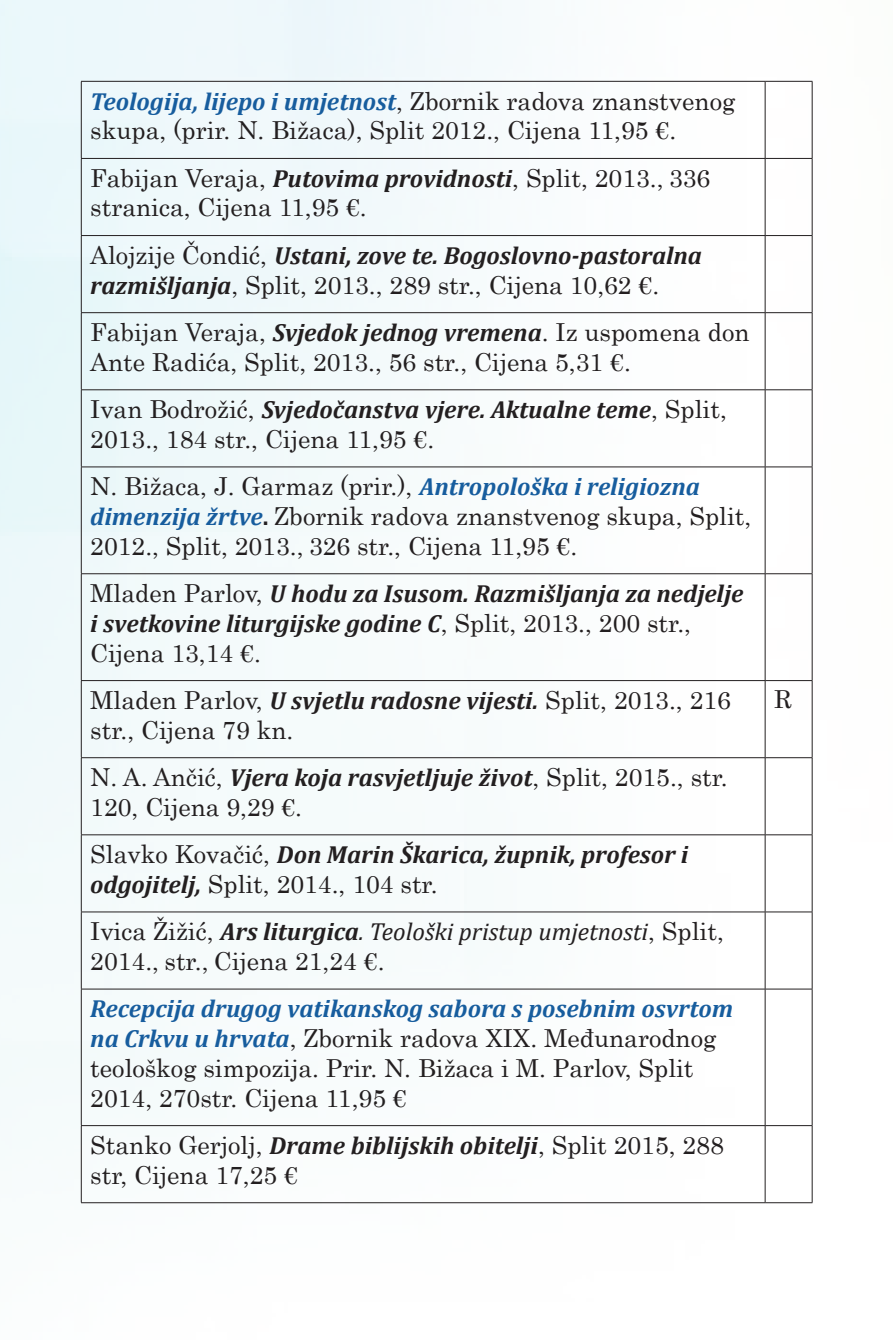
<style>
.page{position:relative;width:893px;height:1340px;background:#fff}
.page>*{position:absolute;margin:0;border:0;box-sizing:border-box;transform-origin:0 0}
.t1{font:24.75px/29.7px "Century";color:#231f20}
.t2{font:italic 700 24.75px/29.7px "Cambria";color:#231f20}
.t3{font:italic 700 24.75px "Cambria";color:#175d9e}
.t4{font:italic 24.75px "Cambria";color:#231f20}
.s1{font-family:"Century";font-weight:400;font-style:normal;color:#231f20}
.s2{font-family:"Cambria";font-weight:700;font-style:italic}
.s3{font-family:"Century";font-weight:400;font-style:normal}
.s4{font-family:"Cambria";font-weight:700;font-style:italic;color:#175d9e}
.s5{font-family:"Cambria";font-weight:700}
.s6{font-family:"Century";font-style:normal}
.s7{font-weight:700}
</style>
<div class="page">
<img style="left:0;top:0;width:813px;height:1204px">
<hr style="left:81px;top:81px;width:684px;height:1px;background:#231f20">
<hr style="left:81px;top:82px;width:1px;height:76px;background:#231f20">
<hr style="left:765px;top:81px;width:47px;height:1px;background:#231f20">
<hr style="left:765px;top:82px;width:1px;height:76px;background:#231f20">
<hr style="left:812px;top:82px;width:1px;height:76px;background:#231f20">
<hr style="left:81px;top:158px;width:684px;height:1px;background:#231f20">
<hr style="left:81px;top:159px;width:1px;height:76px;background:#231f20">
<hr style="left:765px;top:158px;width:47px;height:1px;background:#231f20">
<hr style="left:765px;top:159px;width:1px;height:76px;background:#231f20">
<hr style="left:812px;top:159px;width:1px;height:76px;background:#231f20">
<hr style="left:81px;top:235px;width:684px;height:1px;background:#231f20">
<hr style="left:81px;top:236px;width:1px;height:76px;background:#231f20">
<hr style="left:765px;top:235px;width:47px;height:1px;background:#231f20">
<hr style="left:765px;top:236px;width:1px;height:76px;background:#231f20">
<hr style="left:812px;top:236px;width:1px;height:76px;background:#231f20">
<hr style="left:81px;top:312px;width:684px;height:1px;background:#231f20">
<hr style="left:81px;top:313px;width:1px;height:76px;background:#231f20">
<hr style="left:765px;top:312px;width:47px;height:1px;background:#231f20">
<hr style="left:765px;top:313px;width:1px;height:76px;background:#231f20">
<hr style="left:812px;top:313px;width:1px;height:76px;background:#231f20">
<hr style="left:81px;top:389px;width:684px;height:1px;background:#231f20">
<hr style="left:81px;top:390px;width:1px;height:76px;background:#231f20">
<hr style="left:765px;top:389px;width:47px;height:1px;background:#231f20">
<hr style="left:765px;top:390px;width:1px;height:76px;background:#231f20">
<hr style="left:812px;top:390px;width:1px;height:76px;background:#231f20">
<hr style="left:81px;top:466px;width:684px;height:1px;background:#231f20">
<hr style="left:81px;top:467px;width:1px;height:106px;background:#231f20">
<hr style="left:765px;top:466px;width:47px;height:1px;background:#231f20">
<hr style="left:765px;top:467px;width:1px;height:106px;background:#231f20">
<hr style="left:812px;top:467px;width:1px;height:106px;background:#231f20">
<hr style="left:81px;top:573px;width:684px;height:1px;background:#231f20">
<hr style="left:81px;top:574px;width:1px;height:106px;background:#231f20">
<hr style="left:765px;top:573px;width:47px;height:1px;background:#231f20">
<hr style="left:765px;top:574px;width:1px;height:106px;background:#231f20">
<hr style="left:812px;top:574px;width:1px;height:106px;background:#231f20">
<hr style="left:81px;top:680px;width:684px;height:1px;background:#231f20">
<hr style="left:81px;top:681px;width:1px;height:76px;background:#231f20">
<hr style="left:765px;top:680px;width:47px;height:1px;background:#231f20">
<hr style="left:765px;top:681px;width:1px;height:76px;background:#231f20">
<hr style="left:812px;top:681px;width:1px;height:76px;background:#231f20">
<hr style="left:81px;top:757px;width:684px;height:1px;background:#231f20">
<hr style="left:81px;top:758px;width:1px;height:76px;background:#231f20">
<hr style="left:765px;top:757px;width:47px;height:1px;background:#231f20">
<hr style="left:765px;top:758px;width:1px;height:76px;background:#231f20">
<hr style="left:812px;top:758px;width:1px;height:76px;background:#231f20">
<hr style="left:81px;top:834px;width:684px;height:1px;background:#231f20">
<hr style="left:81px;top:835px;width:1px;height:76px;background:#231f20">
<hr style="left:765px;top:834px;width:47px;height:1px;background:#231f20">
<hr style="left:765px;top:835px;width:1px;height:76px;background:#231f20">
<hr style="left:812px;top:835px;width:1px;height:76px;background:#231f20">
<hr style="left:81px;top:911px;width:684px;height:1px;background:#231f20">
<hr style="left:81px;top:912px;width:1px;height:76px;background:#231f20">
<hr style="left:765px;top:911px;width:47px;height:1px;background:#231f20">
<hr style="left:765px;top:912px;width:1px;height:76px;background:#231f20">
<hr style="left:812px;top:912px;width:1px;height:76px;background:#231f20">
<hr style="left:81px;top:988px;width:684px;height:1px;background:#231f20">
<hr style="left:81px;top:989px;width:1px;height:136px;background:#231f20">
<hr style="left:765px;top:988px;width:47px;height:1px;background:#231f20">
<hr style="left:765px;top:989px;width:1px;height:136px;background:#231f20">
<hr style="left:812px;top:989px;width:1px;height:136px;background:#231f20">
<hr style="left:81px;top:1125px;width:684px;height:1px;background:#231f20">
<hr style="left:81px;top:1125px;width:1px;height:77px;background:#231f20">
<hr style="left:765px;top:1125px;width:47px;height:1px;background:#231f20">
<hr style="left:765px;top:1125px;width:1px;height:77px;background:#231f20">
<hr style="left:812px;top:1125px;width:1px;height:77px;background:#231f20">
<hr style="left:81px;top:1202px;width:684px;height:1px;background:#231f20">
<hr style="left:765px;top:1202px;width:47px;height:1px;background:#231f20">
<p class="t3" style="left:90px;top:84px;width:647px">Teologija, lijepo i umjetnost<span class="s1">, Zbornik radova znanstvenog</span></p>
<p class="t1" style="left:90px;top:104px;width:622px;line-height:47.5px">skupa, (prir. N. Bižaca), Split 2012., Cijena 11,95 €.<br>Fabijan Veraja, <span class="s2">Putovima providnosti</span>, Split, 2013., 336</p>
<p class="t1" style="left:90px;top:190px;width:278px">stranica, Cijena 11,95 €.</p>
<p class="t2" style="left:90px;top:240px;width:613px"><span class="s3">Alojzije Čondić,</span> Ustani, zove te. Bogoslovno-pastoralna</p>
<p class="t1" style="left:90px;top:259px;width:661px;line-height:47.5px"><span class="s2">razmišljanja</span>, Split, 2013., 289 str., Cijena 10,62 €.<br>Fabijan Veraja, <span class="s2">Svjedok jednog vremena</span>. Iz uspomena don</p>
<p class="t1" style="left:90px;top:345px;width:542px">Ante Radića, Split, 2013., 56 str., Cijena 5,31 €.</p>
<p class="t2" style="left:90px;top:394px;width:638px"><span class="s3">Ivan Bodrožić,</span> Svjedočanstva vjere. Aktualne teme<span class="s3">, Split,</span></p>
<p class="t1" style="left:90px;top:413px;width:611px;line-height:47.5px">2013., 184 str., Cijena 11,95 €.<br>N. Bižaca, J. Garmaz (prir.), <span class="s4">Antropološka i religiozna</span></p>
<p class="t1" style="left:90px;top:499px;width:663px"><span class="s4">dimenzija žrtve</span><span class="s5">.</span> Zbornik radova znanstvenog skupa, Split,<br>2012., Split, 2013., 326 str., Cijena 11,95 €.</p>
<p class="t2" style="left:90px;top:578px;width:655px"><span class="s3">Mladen Parlov,</span> U hodu za Isusom. Razmišljanja za nedjelje i svetkovine liturgijske godine C<span class="s3">, Split, 2013., 200 str.,</span></p>
<p class="t1" style="left:90px;top:626px;width:642px;line-height:47.5px">Cijena 13,14 €.<br>Mladen Parlov, <span class="s2">U svjetlu radosne vijesti.</span> Split, 2013., 216</p>
<p class="t1" style="left:90px;top:712px;width:205px">str., Cijena 79 kn.</p>
<p class="t1" style="left:90px;top:760px;width:639px">N. A. Ančić, <span class="s2">Vjera koja rasvjetljuje život</span>, Split, 2015., str.<br>120, Cijena 9,29 €.</p>
<p class="t2" style="left:90px;top:839px;width:600px"><span class="s3">Slavko Kovačić,</span> Don Marin Škarica, župnik, profesor i</p>
<p class="t1" style="left:90px;top:867px;width:349px"><span class="s2">odgojitelj,</span> Split, 2014., 104 str.</p>
<p class="t4" style="left:90px;top:914px;width:635px"><span class="s6">Ivica Žižić,</span> <span class="s7">Ars liturgica</span>. Teološki pristup umjetnosti<span class="s6">, Split,</span></p>
<p class="t1" style="left:90px;top:944px;width:296px">2014., str., Cijena 21,24 €.</p>
<p class="t3" style="left:90px;top:991px;width:644px">Recepcija drugog vatikanskog sabora s posebnim osvrtom</p>
<p class="t1" style="left:90px;top:1021px;width:628px"><span class="s4">na Crkvu u hrvata</span>, Zbornik radova XIX. Međunarodnog teološkog simpozija. Prir. N. Bižaca i M. Parlov, Split<br>2014, 270str. Cijena 11,95 €</p>
<p class="t1" style="left:90px;top:1128px;width:635px">Stanko Gerjolj, <span class="s2">Drame biblijskih obitelji</span>, Split 2015, 288 str, Cijena 17,25 €</p>
<p class="t1" style="left:774px;top:682px;width:19px">R</p>
</div>
